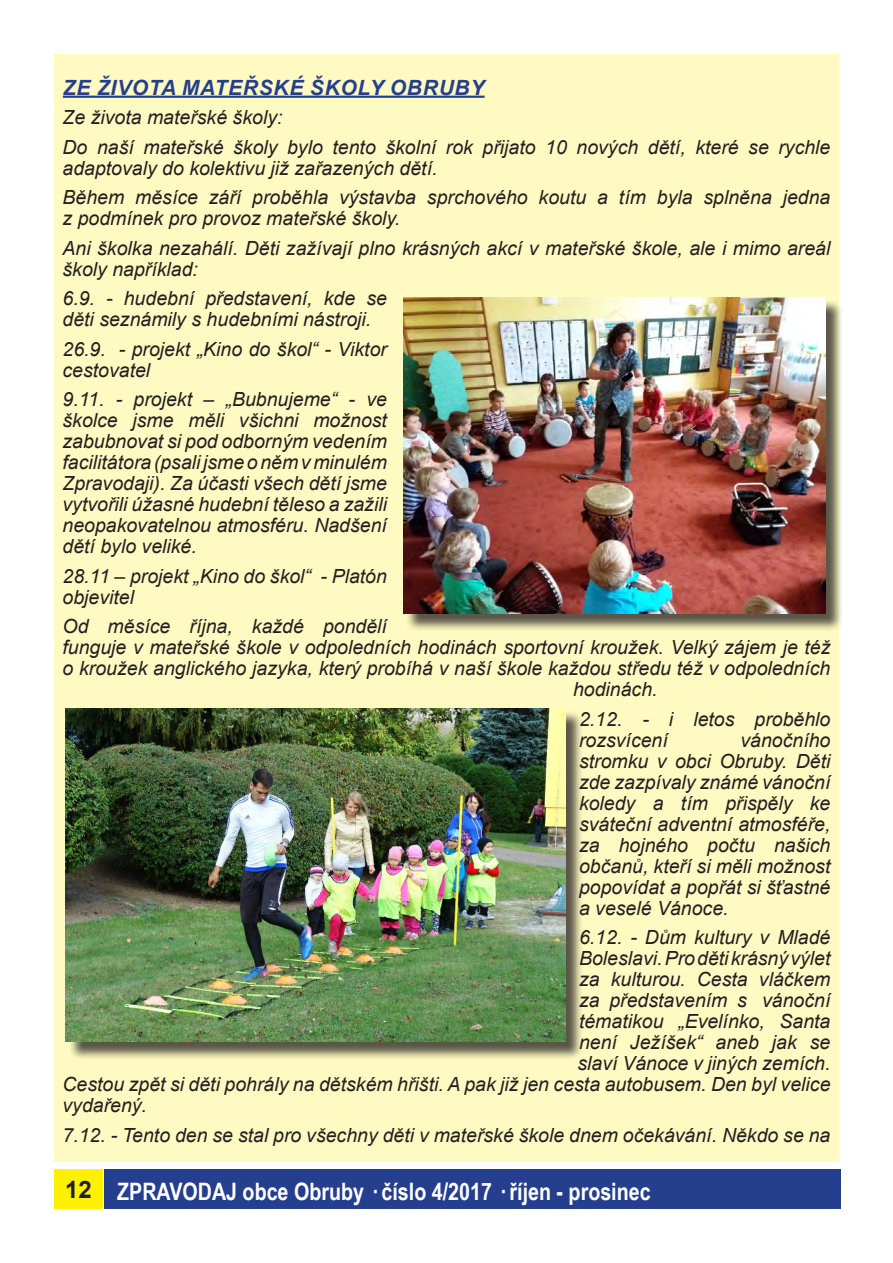
<style>
.page{position:relative;width:893px;height:1263px;background:#fff}
.page>*{position:absolute;margin:0;border:0;box-sizing:border-box;transform-origin:0 0}
.t1{font:700 24px "Arial Narrow";color:#fff}
.Normální{font:italic 700 21px "Arial";letter-spacing:.035em;color:#253f8e}
.Normální-2{font:italic 19.5px/21px "Arial";color:#231f20}
.s1{font-family:"Arial";color:#231f20}
</style>
<div class="page">
<div style="left:104px;top:1169px;width:737px;height:40px;background:#253f8e"></div>
<div style="left:54px;top:1169px;width:49px;height:40px;background:#fff101"></div>
<div style="left:54px;top:54px;width:785px;height:1107px;background:#fffac1"></div>
<hr style="left:63px;top:96px;width:422px;height:2px;background:#253f8e">
<div style="left:405px;top:299px;width:438px;height:333px;background:#231f20;opacity:.75"></div>
<img style="left:403px;top:297px;width:422px;height:316px">
<div style="left:68px;top:710px;width:516px;height:350px;background:#231f20;opacity:.75"></div>
<img style="left:66px;top:708px;width:499px;height:333px">
<p class="Normální" style="left:63px;top:73px;width:423px">ZE ŽIVOTA MATEŘSKÉ ŠKOLY OBRUBY</p>
<p class="Normální-2" style="left:63px;top:107px;width:221px">Ze života mateřské školy:</p>
<p class="Normální-2" style="left:63px;top:136px;width:769px">Do naší mateřské školy bylo tento školní rok přijato 10 nových dětí, které se rychle adaptovaly do kolektivu již zařazených dětí.</p>
<p class="Normální-2" style="left:63px;top:187px;width:769px">Během měsíce září proběhla výstavba sprchového koutu a tím byla splněna jedna z podmínek pro provoz mateřské školy.</p>
<p class="Normální-2" style="left:63px;top:237px;width:769px">Ani školka nezahálí. Děti zažívají plno krásných akcí v mateřské škole, ale i mimo areál školy například:</p>
<p class="Normální-2" style="left:63px;top:288px;width:326px">6.9. - hudební představení, kde se děti seznámily s hudebními nástroji.</p>
<p class="Normální-2" style="left:63px;top:338px;width:326px">26.9. - projekt „Kino do škol“ - Viktor cestovatel</p>
<p class="Normální-2" style="left:63px;top:389px;width:326px;text-align:justify">9.11. - projekt – „Bubnujeme“ - ve školce jsme měli všichni možnost zabubnovat si pod odborným vedením facilitátora (psali jsme o něm v minulém Zpravodaji). Za účasti všech dětí jsme vytvořili úžasné hudební těleso a zažili neopakovatelnou atmosféru. Nadšení dětí bylo veliké.</p>
<p class="Normální-2" style="left:63px;top:565px;width:326px">28.11 – projekt „Kino do škol“ - Platón objevitel</p>
<p class="Normální-2" style="left:63px;top:616px;width:326px">Od měsíce října, každé pondělí</p>
<p class="Normální-2" style="left:63px;top:637px;width:769px">funguje v mateřské škole v odpoledních hodinách sportovní kroužek. Velký zájem je též</p>
<p class="Normální-2" style="left:63px;top:658px;width:769px">o kroužek anglického jazyka, který probíhá v naší škole každou středu též v odpoledních</p>
<p class="Normální-2" style="left:573px;top:679px;width:86px">hodinách.</p>
<p class="Normální-2" style="left:579px;top:708px;width:253px">2.12. - i letos proběhlo rozsvícení</p>
<p class="Normální-2" style="left:579px;top:729px;width:253px;text-align:justify;text-indent:161px">vánočního stromku v obci Obruby. Děti zde zazpívaly známé vánoční koledy a tím přispěly ke sváteční adventní atmosféře, za hojného počtu našich občanů, kteří si měli možnost popovídat a popřát si šťastné a veselé Vánoce.</p>
<p class="Normální-2" style="left:579px;top:927px;width:253px">6.12. - Dům kultury v Mladé</p>
<p class="Normální-2" style="left:579px;top:948px;width:253px">Boleslavi. Pro děti krásný výlet</p>
<p class="Normální-2" style="left:579px;top:969px;width:253px">za kulturou. Cesta vláčkem</p>
<p class="Normální-2" style="left:579px;top:990px;width:253px">za představením s vánoční</p>
<p class="Normální-2" style="left:579px;top:1011px;width:253px">tématikou „Evelínko, Santa</p>
<p class="Normální-2" style="left:579px;top:1032px;width:253px">není Ježíšek“ aneb jak se</p>
<p class="Normální-2" style="left:577px;top:1053px;width:254px">slaví Vánoce v jiných zemích.</p>
<p class="Normální-2" style="left:63px;top:1074px;width:769px">Cestou zpět si děti pohrály na dětském hřišti. A pak již jen cesta autobusem. Den byl velice</p>
<p class="Normální-2" style="left:63px;top:1095px;width:86px">vydařený.</p>
<p class="Normální-2" style="left:63px;top:1124px;width:769px">7.12. - Tento den se stal pro všechny děti v mateřské škole dnem očekávání. Někdo se na</p>
<p class="t1" style="left:65px;top:1174px;width:587px"><span class="s1">12</span> ZPRAVODAJ obce Obruby · číslo 4/2017 · říjen - prosinec</p>
</div>
